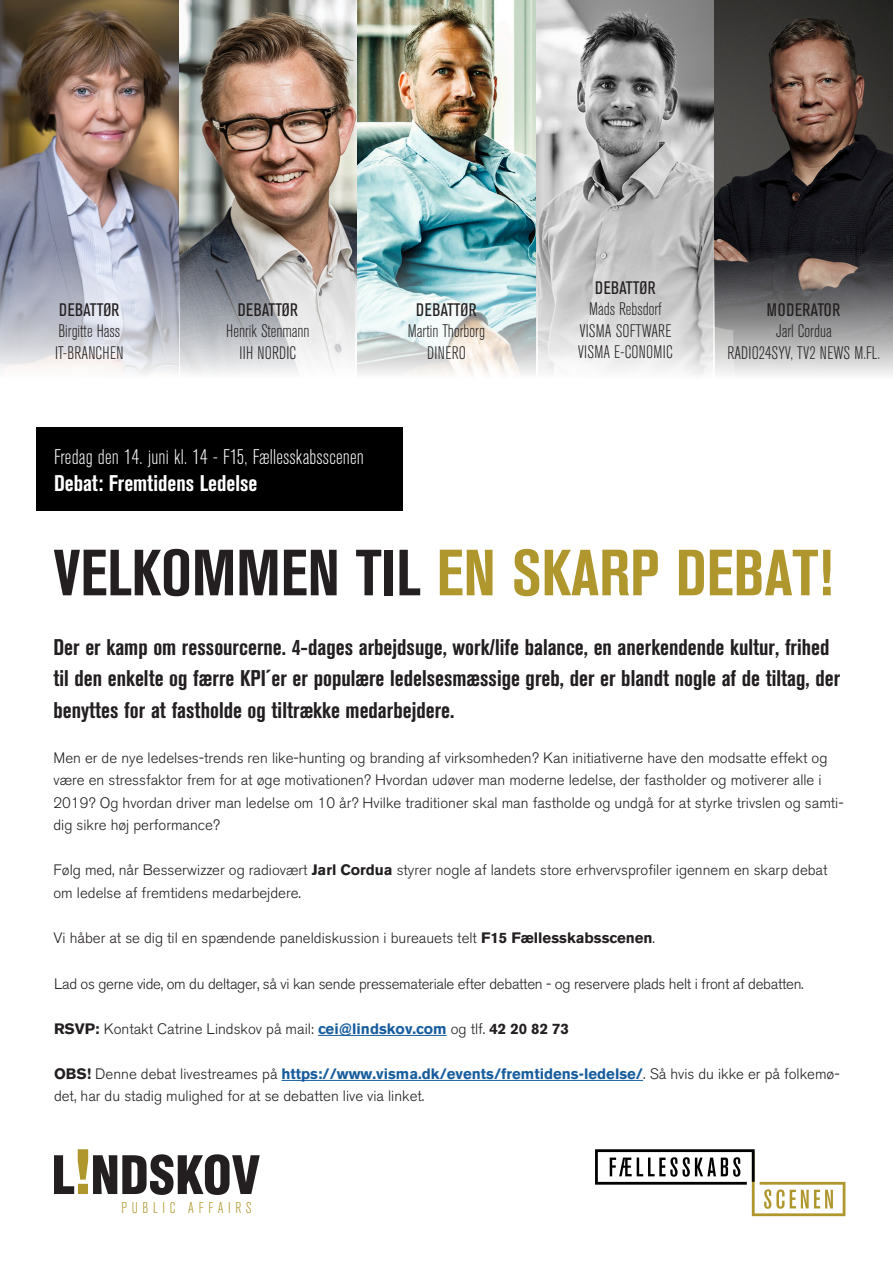
<style>
.page{position:relative;width:893px;height:1263px;background:#fff}
.page>*{position:absolute;margin:0;border:0;box-sizing:border-box;transform-origin:0 0}
.t1{font:700 condensed 64.5px "Akzidenz Grotesk BE";color:#af972d}
.t2{font:700 condensed 22.5px/31.5px "Akzidenz Grotesk BE";color:#231f20}
.t3{font:700 condensed 22.5px "Akzidenz Grotesk BE";color:#fff}
.t4{font:300 condensed 21px "Akzidenz Grotesk BE";letter-spacing:.01em;color:#fff}
.t5{font:300 condensed 18px "Akzidenz Grotesk BE";color:#231f20}
.t6{font:condensed 18px "Akzidenz Grotesk BE";letter-spacing:.02em;color:#231f20}
.t7{font:300 condensed 15.45px "Akzidenz Grotesk BE";letter-spacing:.3em;color:#af972d}
.t8{font:300 15px/22.5px "Akzidenz Grotesk BE";color:#231f20}
.t9{font:300 15px "Akzidenz Grotesk BE";letter-spacing:-.02em;color:#231f20}
.s1{color:#231f20}
.s2{font-weight:700}
.s3{font-weight:700;color:#175d9e}
</style>
<div class="page">
<img style="left:0;top:0;width:893px;height:250px">
<img style="left:357px;top:249px;width:181px;height:125px">
<svg style="left:715px;top:250px;width:178px;height:125px;background:#8a8788"></svg>
<svg style="left:179px;top:248px;width:178px;height:126px;background:#bcbdbf"></svg>
<svg style="left:536px;top:250px;width:179px;height:125px;background:#d3d3d3"></svg>
<svg style="left:0;top:249px;width:180px;height:125px;background:#c4c6d2"></svg>
<svg style="left:595px;top:1149px;width:250px;height:67px"></svg>
<div style="left:36px;top:428px;width:367px;height:83px;background:#000001"></div>
<hr style="left:318px;top:1035px;width:129px;height:1px;background:#175d9e">
<hr style="left:282px;top:1080px;width:361px;height:1px;background:#175d9e">
<svg style="left:54px;top:1149px;width:206px;height:46px"></svg>
<p class="t6" style="left:59px;top:299px;width:62px">DEBATTØR</p>
<p class="t5" style="left:59px;top:321px;width:63px">Birgitte Hass</p>
<p class="t5" style="left:55px;top:343px;width:70px">IT-BRANCHEN</p>
<p class="t6" style="left:238px;top:299px;width:62px">DEBATTØR</p>
<p class="t5" style="left:226px;top:321px;width:85px">Henrik Stenmann</p>
<p class="t5" style="left:239px;top:343px;width:59px">IIH NORDIC</p>
<p class="t4" style="left:54px;top:445px;width:311px">Fredag den 14. juni kl. 14 - F15, Fællesskabsscenen</p>
<p class="t3" style="left:54px;top:470px;width:205px">Debat: Fremtidens Ledelse</p>
<p class="t6" style="left:416px;top:299px;width:62px">DEBATTØR</p>
<p class="t5" style="left:408px;top:321px;width:79px">Martin Thorborg</p>
<p class="t5" style="left:427px;top:343px;width:40px">DINERO</p>
<p class="t6" style="left:595px;top:277px;width:62px">DEBATTØR</p>
<p class="t5" style="left:589px;top:299px;width:74px">Mads Rebsdorf</p>
<p class="t5" style="left:579px;top:321px;width:94px">VISMA SOFTWARE</p>
<p class="t5" style="left:578px;top:343px;width:97px">VISMA E-CONOMIC</p>
<p class="t6" style="left:767px;top:299px;width:75px">MODERATOR</p>
<p class="t5" style="left:776px;top:321px;width:57px">Jarl Cordua</p>
<p class="t5" style="left:727px;top:343px;width:154px">RADIO24SYV, TV2 NEWS M.FL.</p>
<p class="t1" style="left:53px;top:536px;width:781px"><span class="s1">VELKOMMEN TIL</span> EN SKARP DEBAT!</p>
<p class="t2" style="left:53px;top:631px;width:788px">Der er kamp om ressourcerne. 4-dages arbejdsuge, work/life balance, en anerkendende kultur, frihed til den enkelte og færre KPI´er er populære ledelsesmæssige greb, der er blandt nogle af de tiltag, der benyttes for at fastholde og tiltrække medarbejdere.</p>
<p class="t8" style="left:53px;top:747px;width:792px">Men er de nye ledelses-trends ren like-hunting og branding af virksomheden? Kan initiativerne have den modsatte effekt og være en stressfaktor frem for at øge motivationen? Hvordan udøver man moderne ledelse, der fastholder og motiverer alle i 2019? Og hvordan driver man ledelse om 10 år? Hvilke traditioner skal man fastholde og undgå for at styrke trivslen og samti&shy;dig sikre høj performance?</p>
<p class="t8" style="left:53px;top:859px;width:775px">Følg med, når Besserwizzer og radiovært <span class="s2">Jarl Cordua</span> styrer nogle af landets store erhvervsprofiler igennem en skarp debat om ledelse af fremtidens medarbejdere.</p>
<p class="t8" style="left:53px;top:927px;width:603px">Vi håber at se dig til en spændende paneldiskussion i bureauets telt <span class="s2">F15 Fællesskabsscenen</span>.</p>
<p class="t9" style="left:54px;top:975px;width:751px">Lad os gerne vide, om du deltager, så vi kan sende pressemateriale efter debatten - og reservere plads helt i front af debatten.</p>
<p class="t8" style="left:54px;top:1017px;width:517px"><span class="s2">RSVP:</span> Kontakt Catrine Lindskov på mail: <span class="s3">cei@lindskov.com</span> og tlf. <span class="s2">42 20 82 73</span></p>
<p class="t8" style="left:54px;top:1062px;width:787px"><span class="s2">OBS!</span> Denne debat livestreames på <span class="s3">https://www.visma.dk/events/fremtidens-ledelse/</span>. Så hvis du ikke er på folkemø&shy;det, har du stadig mulighed for at se debatten live via linket.</p>
<p class="t7" style="left:121px;top:1199px;width:132px">PUBLIC AFFAIRS</p>
</div>
